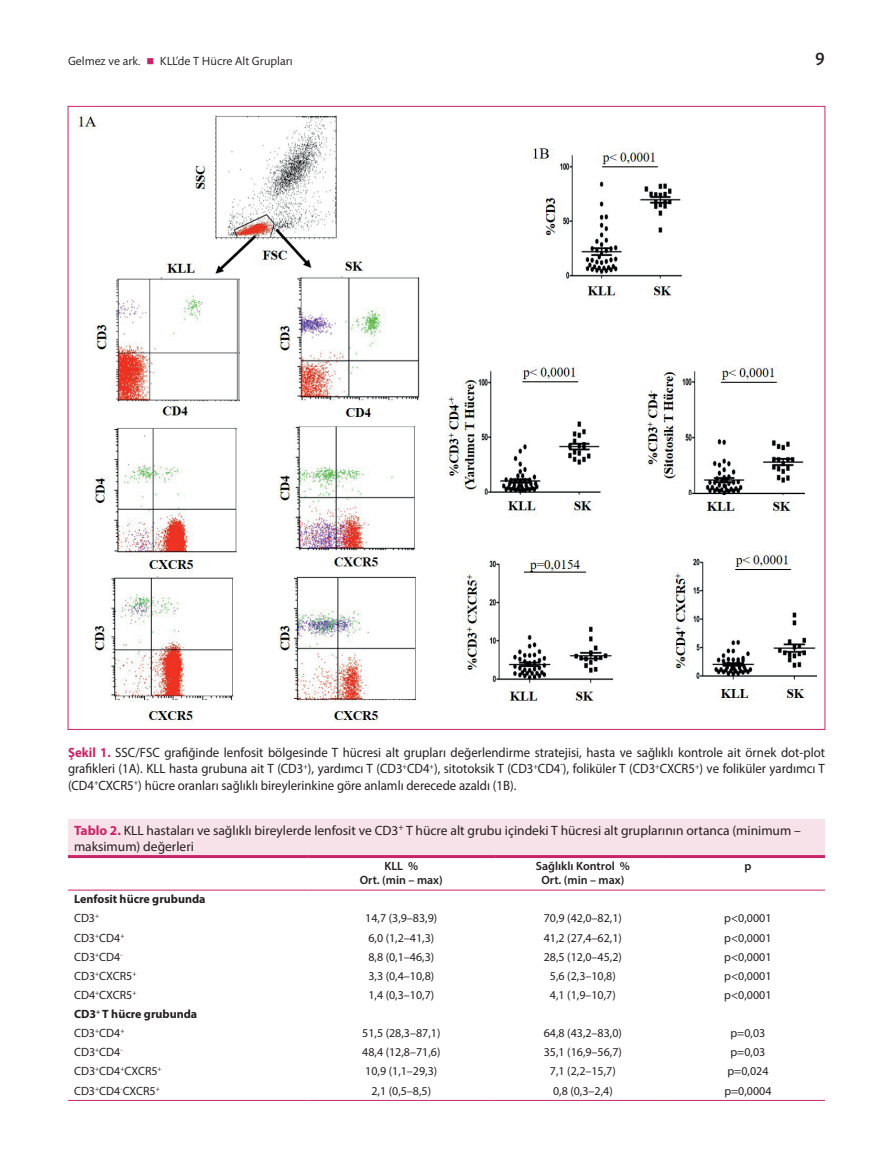
<style>
.page{position:relative;width:893px;height:1170px;background:#fff}
.page>*{position:absolute;margin:0;border:0;box-sizing:border-box;transform-origin:0 0}
.t1{font:500 18px "Mundo Sans Std";color:#231f20}
.t2{font:13.5px/16.2px "Myriad Pro";color:#231f20;text-align:justify;scale:.95 1}
.t3{font:13.5px/16.2px "Myriad Pro";color:#231f20}
.t4{font:12px "Myriad Pro";color:#231f20}
.t5{font:700 12px/19px "Myriad Pro";color:#231f20}
.t6{font:600 12px/14.4px "Myriad Pro";color:#231f20;text-align:center}
.t7{font:12px "Mundo Sans Std";color:#231f20}
.s1{color:#c92467}
.s2{font-weight:700;color:#c92467}
.s3{font-weight:400}
</style>
<div class="page">
<img style="left:76px;top:114px;width:740px;height:613px">
<div style="left:68px;top:819px;width:757px;height:37px;background:#f8e2e9"></div>
<hr style="left:68px;top:855px;width:240px;height:3px;background:#c92467">
<hr style="left:308px;top:855px;width:187px;height:3px;background:#c92467">
<hr style="left:495px;top:855px;width:176px;height:3px;background:#c92467">
<hr style="left:671px;top:855px;width:154px;height:3px;background:#c92467">
<hr style="left:68px;top:1099px;width:240px;height:1px;background:#c92467">
<hr style="left:308px;top:1099px;width:187px;height:1px;background:#c92467">
<hr style="left:495px;top:1099px;width:176px;height:1px;background:#c92467">
<hr style="left:671px;top:1099px;width:154px;height:1px;background:#c92467">
<hr style="left:68px;top:889px;width:240px;height:1px;background:#c92467">
<hr style="left:308px;top:889px;width:187px;height:1px;background:#c92467">
<hr style="left:495px;top:889px;width:176px;height:1px;background:#c92467">
<hr style="left:671px;top:889px;width:154px;height:1px;background:#c92467">
<p class="t7" style="left:68px;top:54px;width:226px">Gelmez ve ark. <span class="s1">■</span> KLL’de T Hücre Alt Grupları</p>
<h1 class="t1" style="left:815px;top:49px;width:11px">9</h1>
<p class="t2" style="left:68px;top:744px;width:798px"><span class="s2">Şekil 1.</span> SSC/FSC grafiğinde lenfosit bölgesinde T hücresi alt grupları değerlendirme stratejisi, hasta ve sağlıklı kontrole ait örnek dot-plot grafikleri (1A). KLL hasta grubuna ait T (CD3<sup>+</sup>), yardımcı T (CD3<sup>+</sup>CD4<sup>+</sup>), sitotoksik T (CD3<sup>+</sup>CD4-), foliküler T (CD3<sup>+</sup>CXCR5<sup>+</sup>) ve foliküler yardımcı T (CD4<sup>+</sup>CXCR5<sup>+</sup>) hücre oranları sağlıklı bireylerinkine göre anlamlı derecede azaldı (1B).</p>
<p class="t3" style="left:74px;top:821px;width:728px"><span class="s2">Tablo 2.</span> KLL hastaları ve sağlıklı bireylerde lenfosit ve CD3<sup>+</sup> T hücre alt grubu içindeki T hücresi alt gruplarının ortanca (minimum – maksimum) değerleri</p>
<p class="t6" style="left:360px;top:858px;width:84px">KLL %<br>Ort. (min – max)</p>
<p class="t6" style="left:536px;top:858px;width:96px">Sağlıklı Kontrol %<br>Ort. (min – max)</p>
<p class="t6" style="left:744px;top:858px;width:9px">p</p>
<p class="t5" style="left:74px;top:889px;width:133px">Lenfosit hücre grubunda<br><span class="s3">CD3</span><sup>+</sup></p>
<p class="t4" style="left:365px;top:911px;width:74px">14,7 (3,9–83,9)</p>
<p class="t4" style="left:544px;top:911px;width:80px">70,9 (42,0–82,1)</p>
<p class="t4" style="left:724px;top:911px;width:49px">p&lt;0,0001</p>
<p class="t4" style="left:74px;top:930px;width:52px">CD3<sup>+</sup>CD4<sup>+</sup></p>
<p class="t4" style="left:368px;top:930px;width:67px">6,0 (1,2–41,3)</p>
<p class="t4" style="left:544px;top:930px;width:80px">41,2 (27,4–62,1)</p>
<p class="t4" style="left:724px;top:930px;width:49px">p&lt;0,0001</p>
<p class="t4" style="left:74px;top:949px;width:50px">CD3<sup>+</sup>CD4<sup>-</sup></p>
<p class="t4" style="left:368px;top:949px;width:67px">8,8 (0,1–46,3)</p>
<p class="t4" style="left:544px;top:949px;width:80px">28,5 (12,0–45,2)</p>
<p class="t4" style="left:724px;top:949px;width:49px">p&lt;0,0001</p>
<p class="t4" style="left:74px;top:968px;width:64px">CD3<sup>+</sup>CXCR5<sup>+</sup></p>
<p class="t4" style="left:368px;top:968px;width:67px">3,3 (0,4–10,8)</p>
<p class="t4" style="left:550px;top:968px;width:67px">5,6 (2,3–10,8)</p>
<p class="t4" style="left:724px;top:968px;width:49px">p&lt;0,0001</p>
<p class="t4" style="left:74px;top:987px;width:64px">CD4<sup>+</sup>CXCR5<sup>+</sup></p>
<p class="t4" style="left:368px;top:987px;width:67px">1,4 (0,3–10,7)</p>
<p class="t4" style="left:550px;top:987px;width:67px">4,1 (1,9–10,7)</p>
<p class="t4" style="left:724px;top:987px;width:49px">p&lt;0,0001</p>
<p class="t5" style="left:74px;top:1004px;width:125px">CD3<sup>+</sup> T hücre grubunda<br><span class="s3">CD3</span><sup>+</sup><span class="s3">CD4</span><sup>+</sup></p>
<p class="t4" style="left:362px;top:1025px;width:80px">51,5 (28,3–87,1)</p>
<p class="t4" style="left:544px;top:1025px;width:80px">64,8 (43,2–83,0)</p>
<p class="t4" style="left:730px;top:1025px;width:36px">p=0,03</p>
<p class="t4" style="left:74px;top:1044px;width:50px">CD3<sup>+</sup>CD4<sup>-</sup></p>
<p class="t4" style="left:362px;top:1044px;width:80px">48,4 (12,8–71,6)</p>
<p class="t4" style="left:544px;top:1044px;width:80px">35,1 (16,9–56,7)</p>
<p class="t4" style="left:730px;top:1044px;width:36px">p=0,03</p>
<p class="t4" style="left:74px;top:1063px;width:89px">CD3<sup>+</sup>CD4<sup>+</sup>CXCR5<sup>+</sup></p>
<p class="t4" style="left:365px;top:1063px;width:74px">10,9 (1,1–29,3)</p>
<p class="t4" style="left:550px;top:1063px;width:67px">7,1 (2,2–15,7)</p>
<p class="t4" style="left:727px;top:1063px;width:43px">p=0,024</p>
<p class="t4" style="left:74px;top:1082px;width:87px">CD3<sup>+</sup>CD4<sup>-</sup>CXCR5<sup>+</sup></p>
<p class="t4" style="left:371px;top:1082px;width:61px">2,1 (0,5–8,5)</p>
<p class="t4" style="left:553px;top:1082px;width:61px">0,8 (0,3–2,4)</p>
<p class="t4" style="left:724px;top:1082px;width:49px">p=0,0004</p>
</div>
